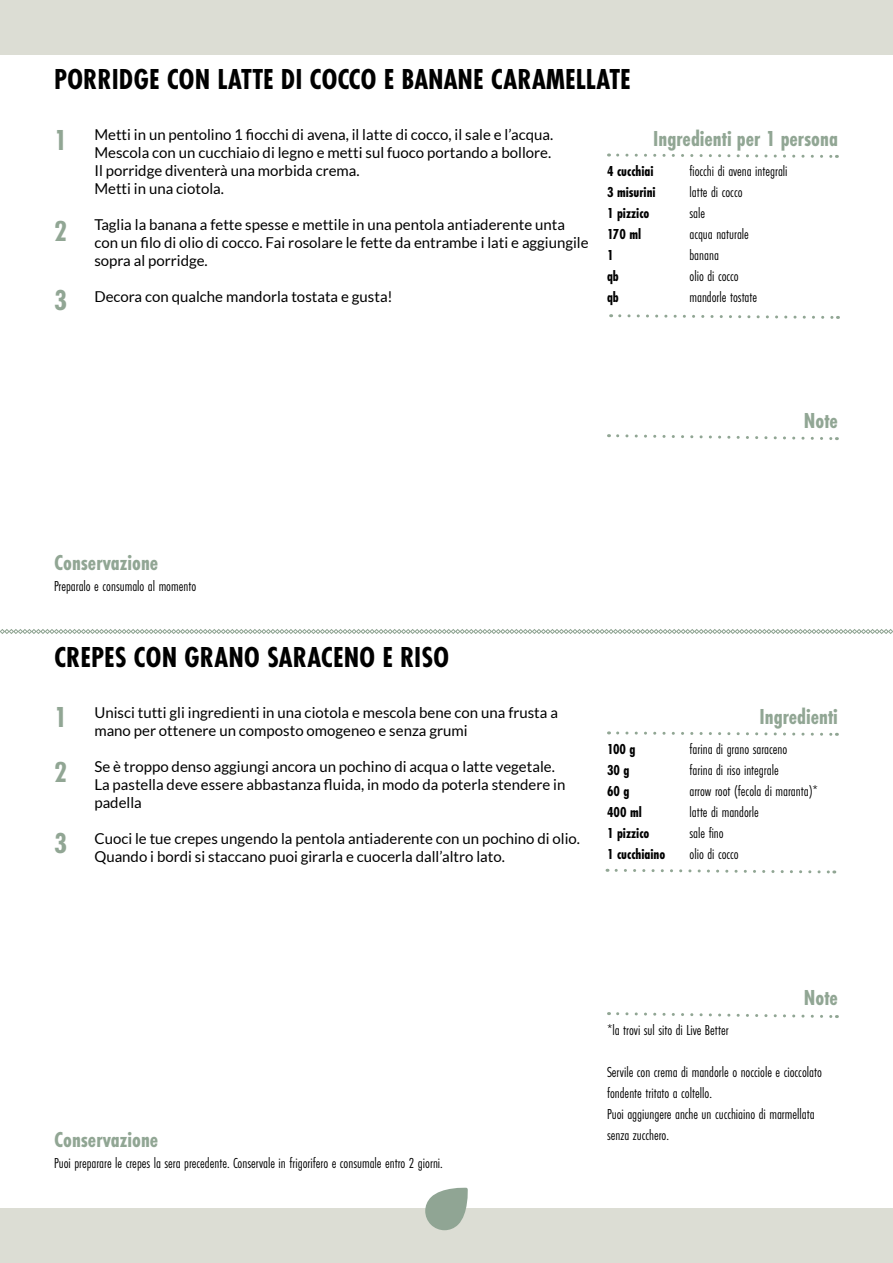
<style>
.page{position:relative;width:893px;height:1263px;background:#fff}
.page>*{position:absolute;margin:0;border:0;box-sizing:border-box;transform-origin:0 0}
.t1{font:700 30px "Futura PT Cond";color:#000}
.t2{font:700 30px/54.9px "Futura PT Cond";color:#91a694}
.t3{font:700 22.5px "Futura PT Cond";color:#91a694}
.t4{font:15px/18px "Lato";color:#000}
.t5{font:15px/21px "Futura PT Cond";color:#000}
.t6{font:700 15px/21px "Futura PT Cond";color:#000}
</style>
<div class="page">
<svg style="left:0;top:629px;width:893px;height:5px"></svg>
<div style="left:0;top:0;width:893px;height:54px;background:#dcddd4"></div>
<div style="left:0;top:1209px;width:893px;height:54px;background:#dcddd4"></div>
<svg style="left:425px;top:1188px;width:43px;height:42px"></svg>
<svg style="left:616px;top:153px;width:221px;height:5px"></svg>
<svg style="left:611px;top:314px;width:227px;height:5px"></svg>
<svg style="left:616px;top:434px;width:221px;height:7px"></svg>
<svg style="left:616px;top:731px;width:221px;height:5px"></svg>
<svg style="left:607px;top:868px;width:228px;height:6px"></svg>
<svg style="left:616px;top:1012px;width:221px;height:6px"></svg>
<h1 class="t1" style="left:54px;top:61px;width:578px">PORRIDGE CON LATTE DI COCCO E BANANE CARAMELLATE</h1>
<p class="t4" style="left:94px;top:125px;width:460px">Metti in un pentolino 1 fiocchi di avena, il latte di cocco, il sale e l’acqua.<br>Mescola con un cucchiaio di legno e metti sul fuoco portando a bollore.<br>Il porridge diventerà una morbida crema.<br>Metti in una ciotola.</p>
<p class="t4" style="left:94px;top:215px;width:496px">Taglia la banana a fette spesse e mettile in una pentola antiaderente unta con un filo di olio di cocco. Fai rosolare le fette da entrambe i lati e aggiungile sopra al porridge.</p>
<p class="t4" style="left:94px;top:287px;width:300px">Decora con qualche mandorla tostata e gusta!</p>
<h2 class="t3" style="left:653px;top:126px;width:186px">Ingredienti per 1 persona</h2>
<p class="t5" style="left:689px;top:161px;width:100px">fiocchi di avena integrali latte di cocco<br>sale<br>acqua naturale<br>banana<br>olio di cocco<br>mandorle tostate</p>
<h1 class="t2" style="left:54px;top:113px;width:14px">1</h1>
<p class="t6" style="left:607px;top:161px;width:50px">4 cucchiai<br>3 misurini<br>1 pizzico<br>170 ml<br>1<br>qb<br>qb</p>
<h1 class="t2" style="left:54px;top:203px;width:14px">2</h1>
<h1 class="t2" style="left:54px;top:272px;width:14px">3</h1>
<h2 class="t3" style="left:804px;top:407px;width:36px">Note</h2>
<h2 class="t3" style="left:54px;top:549px;width:106px">Conservazione</h2>
<p class="t5" style="left:54px;top:576px;width:144px">Preparalo e consumalo al momento</p>
<h1 class="t1" style="left:54px;top:639px;width:397px">CREPES CON GRANO SARACENO E RISO</h1>
<p class="t4" style="left:94px;top:703px;width:465px">Unisci tutti gli ingredienti in una ciotola e mescola bene con una frusta a mano per ottenere un composto omogeneo e senza grumi</p>
<p class="t4" style="left:94px;top:757px;width:472px">Se è troppo denso aggiungi ancora un pochino di acqua o latte vegetale.<br>La pastella deve essere abbastanza fluida, in modo da poterla stendere in padella</p>
<p class="t4" style="left:94px;top:829px;width:487px">Cuoci le tue crepes ungendo la pentola antiaderente con un pochino di olio.<br>Quando i bordi si staccano puoi girarla e cuocerla dall’altro lato.</p>
<h1 class="t2" style="left:54px;top:689px;width:14px">1<br>2</h1>
<h1 class="t2" style="left:54px;top:815px;width:14px">3</h1>
<p class="t6" style="left:607px;top:738px;width:60px">100 g<br>30 g<br>60 g<br>400 ml<br>1 pizzico<br>1 cucchiaino</p>
<h2 class="t3" style="left:759px;top:703px;width:80px">Ingredienti</h2>
<p class="t5" style="left:689px;top:738px;width:130px">farina di grano saraceno<br>farina di riso integrale<br>arrow root (fecola di maranta)* latte di mandorle<br>sale fino<br>olio di cocco</p>
<h2 class="t3" style="left:54px;top:1126px;width:106px">Conservazione</h2>
<p class="t5" style="left:54px;top:1153px;width:390px">Puoi preparare le crepes la sera precedente. Conservale in frigorifero e consumale entro 2 giorni.</p>
<h2 class="t3" style="left:804px;top:985px;width:36px">Note</h2>
<p class="t5" style="left:607px;top:1019px;width:123px">*la trovi sul sito di Live Better</p>
<p class="t5" style="left:607px;top:1061px;width:216px">Servile con crema di mandorle o nocciole e cioccolato fondente tritato a coltello.<br>Puoi aggiungere anche un cucchiaino di marmellata senza zucchero.</p>
</div>
